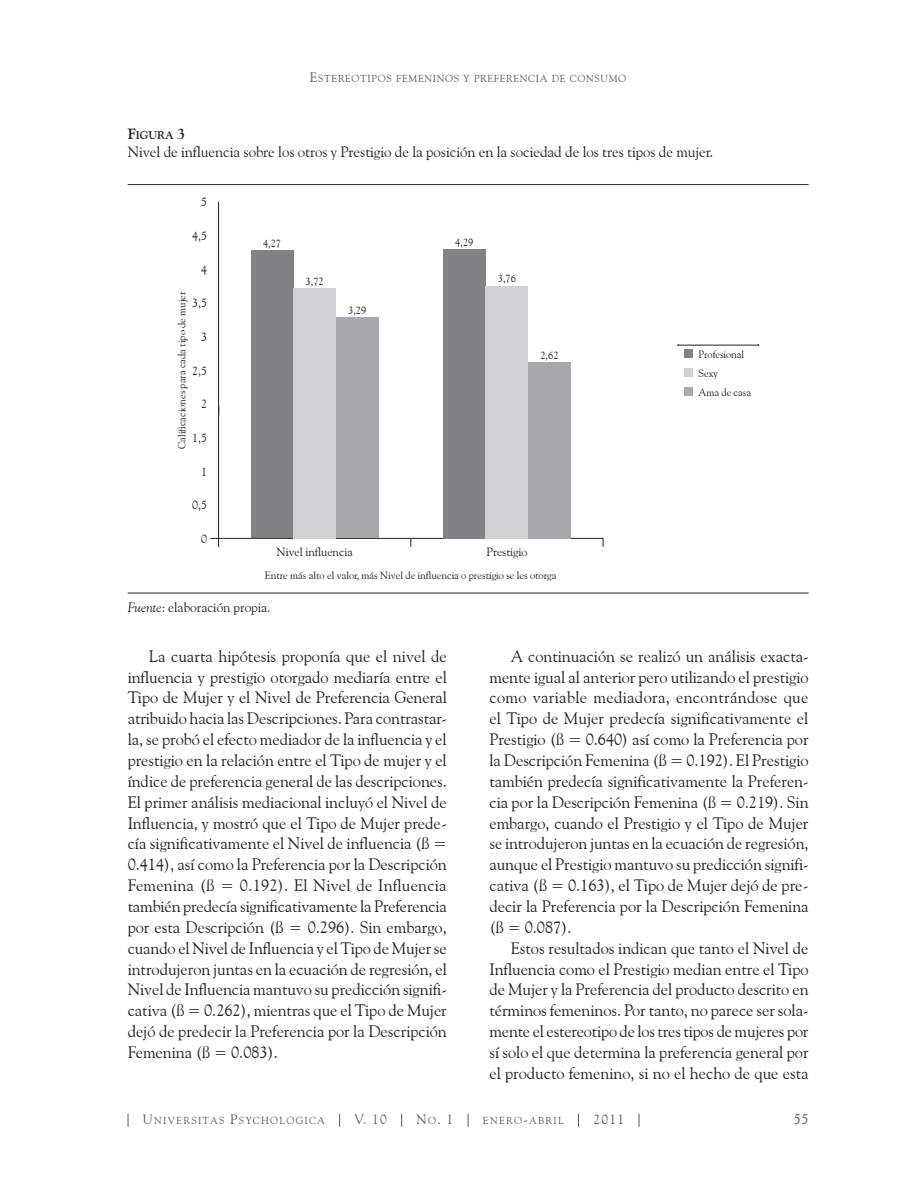
<style>
.page{position:relative;width:915px;height:1188px;background:#fff}
.page>*{position:absolute;margin:0;border:0;box-sizing:border-box;transform-origin:0 0}
.t1{font:16.5px/20.9px "Goudy Old Style BT";letter-spacing:-.005em;color:#231f20;text-align:justify}
.t2{font:15px "Goudy Old Style BT";letter-spacing:-.005em;color:#231f20}
.t3{font:14.25px "Goudy Old Style BT";color:#57585a}
.t4{font:13.5px "Goudy Old Style BT";letter-spacing:-.005em;color:#231f20}
.t5{font:13.5px "Goudy Old Style BT";letter-spacing:.1em;color:#57585a}
.t6{font:12px "Goudy Old Style BT";letter-spacing:-.005em;color:#231f20}
.t7{font:700 11.25px "Goudy Old Style BT";letter-spacing:-.005em;color:#231f20}
.t8{font:10.5px/19px "Goudy Old Style BT";letter-spacing:-.005em;color:#231f20}
.t9{font:10.2px "Goudy Old Style BT";letter-spacing:.065em;color:#57585a}
.t10{font:10.2px "Goudy Old Style BT";letter-spacing:.135em;color:#57585a}
.s1{font-size:13.5px}
.s2{font-size:15px}
.s3{font-style:italic}
.s4{font-size:10.2px}
</style>
<div class="page">
<svg style="left:128px;top:1114px;width:1px;height:13px"></svg>
<svg style="left:339px;top:1114px;width:1px;height:13px"></svg>
<svg style="left:401px;top:1114px;width:1px;height:13px"></svg>
<svg style="left:467px;top:1114px;width:1px;height:13px"></svg>
<svg style="left:578px;top:1114px;width:1px;height:13px"></svg>
<svg style="left:638px;top:1114px;width:1px;height:13px"></svg>
<hr style="left:128px;top:184px;width:680px;height:1px;background:#231f20">
<hr style="left:128px;top:593px;width:680px;height:1px;background:#231f20">
<svg style="left:218px;top:201px;width:385px;height:338px"></svg>
<svg style="left:210px;top:538px;width:9px;height:9px"></svg>
<div style="left:251px;top:250px;width:42px;height:288px;background:#808285"></div>
<div style="left:293px;top:288px;width:43px;height:250px;background:#d1d2d4"></div>
<div style="left:336px;top:317px;width:42px;height:221px;background:#a8a9ad"></div>
<div style="left:443px;top:249px;width:42px;height:289px;background:#808285"></div>
<div style="left:485px;top:286px;width:43px;height:252px;background:#d1d2d4"></div>
<div style="left:528px;top:362px;width:42px;height:176px;background:#a8a9ad"></div>
<div style="left:684px;top:350px;width:9px;height:8px;background:#808285"></div>
<div style="left:684px;top:369px;width:9px;height:8px;background:#d1d2d4"></div>
<div style="left:684px;top:388px;width:9px;height:8px;background:#a8a9ad"></div>
<hr style="left:677px;top:345px;width:81px;height:1px;background:#231f20">
<p class="t9" style="left:310px;top:73px;width:318px"><span class="s1">E</span>STEREOTIPOS FEMENINOS Y PREFERENCIA DE CONSUMO</p>
<p class="t7" style="left:128px;top:128px;width:59px"><span class="s2">F</span>IGURA <span class="s2">3</span></p>
<p class="t2" style="left:128px;top:143px;width:586px">Nivel de influencia sobre los otros y Prestigio de la posición en la sociedad de los tres tipos de mujer.</p>
<p class="t6" style="left:201px;top:195px;width:7px">5</p>
<p class="t6" style="left:192px;top:229px;width:16px">4,5</p>
<p class="t6" style="left:201px;top:262px;width:7px">4</p>
<p class="t8" style="left:172px;top:449px;width:159px;rotate:-90deg">Calificaciones para cada tipo de mujer</p>
<p class="t6" style="left:192px;top:296px;width:16px">3,5</p>
<p class="t6" style="left:201px;top:330px;width:7px">3</p>
<p class="t6" style="left:192px;top:363px;width:16px">2,5</p>
<p class="t6" style="left:201px;top:397px;width:7px">2</p>
<p class="t6" style="left:192px;top:430px;width:16px">1,5</p>
<p class="t6" style="left:201px;top:464px;width:7px">1</p>
<p class="t6" style="left:192px;top:498px;width:16px">0,5</p>
<p class="t6" style="left:201px;top:531px;width:7px">0</p>
<p class="t8" style="left:263px;top:234px;width:20px">4,27</p>
<p class="t8" style="left:455px;top:232px;width:20px">4,29</p>
<p class="t8" style="left:305px;top:271px;width:20px">3,72</p>
<p class="t8" style="left:348px;top:301px;width:20px">3,29</p>
<p class="t8" style="left:497px;top:269px;width:20px">3,76</p>
<p class="t8" style="left:540px;top:345px;width:20px">2,62</p>
<p class="t6" style="left:276px;top:544px;width:78px">Nivel influencia</p>
<p class="t8" style="left:265px;top:566px;width:293px">Entre más alto el valor, más Nivel de influencia o prestigio se les otorga</p>
<p class="t6" style="left:486px;top:544px;width:42px">Prestigio</p>
<p class="t4" style="left:128px;top:599px;width:144px"><span class="s3">Fuente</span>: elaboración propia.</p>
<p class="t8" style="left:698px;top:344px;width:54px">Profesional<br>Sexy<br>Ama de casa</p>
<p class="t1" style="left:128px;top:645px;width:321px;text-indent:21px">La cuarta hipótesis proponía que el nivel de influencia y prestigio otorgado mediaría entre el Tipo de Mujer y el Nivel de Preferencia General atribuido hacia las Descripciones. Para contrastar&shy;la, se probó el efecto mediador de la influencia y el prestigio en la relación entre el Tipo de mujer y el índice de preferencia general de las descripciones.<br>El primer análisis mediacional incluyó el Nivel de Influencia, y mostró que el Tipo de Mujer prede&shy;cía significativamente el Nivel de influencia (ß = 0.414), así como la Preferencia por la Descripción Femenina (ß = 0.192). El Nivel de Influencia también predecía significativamente la Preferencia por esta Descripción (ß = 0.296). Sin embargo, cuando el Nivel de Influencia y el Tipo de Mujer se introdujeron juntas en la ecuación de regresión, el Nivel de Influencia mantuvo su predicción signifi&shy;cativa (ß = 0.262), mientras que el Tipo de Mujer dejó de predecir la Preferencia por la Descripción Femenina (ß = 0.083).</p>
<p class="t1" style="left:489px;top:645px;width:320px;text-indent:21px">A continuación se realizó un análisis exacta&shy;mente igual al anterior pero utilizando el prestigio como variable mediadora, encontrándose que el Tipo de Mujer predecía significativamente el Prestigio (ß = 0.640) así como la Preferencia por la Descripción Femenina (ß = 0.192). El Prestigio también predecía significativamente la Preferen&shy;cia por la Descripción Femenina (ß = 0.219). Sin embargo, cuando el Prestigio y el Tipo de Mujer se introdujeron juntas en la ecuación de regresión, aunque el Prestigio mantuvo su predicción signifi&shy;cativa (ß = 0.163), el Tipo de Mujer dejó de pre&shy;decir la Preferencia por la Descripción Femenina (ß = 0.087).</p>
<p class="t1" style="left:489px;top:937px;width:320px;text-indent:21px">Estos resultados indican que tanto el Nivel de Influencia como el Prestigio median entre el Tipo de Mujer y la Preferencia del producto descrito en términos femeninos. Por tanto, no parece ser sola&shy;mente el estereotipo de los tres tipos de mujeres por sí solo el que determina la preferencia general por el producto femenino, si no el hecho de que esta</p>
<p class="t10" style="left:143px;top:1115px;width:183px"><span class="s1">U</span>NIVERSITAS <span class="s1">P</span>SYCHOLOGICA</p>
<p class="t5" style="left:354px;top:1111px;width:34px">V. 10</p>
<p class="t5" style="left:416px;top:1111px;width:38px">N<span class="s4">O</span>. 1</p>
<p class="t10" style="left:483px;top:1115px;width:82px">ENERO<span class="s1">-</span>ABRIL</p>
<p class="t5" style="left:593px;top:1111px;width:32px">2011</p>
<p class="t3" style="left:793px;top:1111px;width:16px">55</p>
</div>
